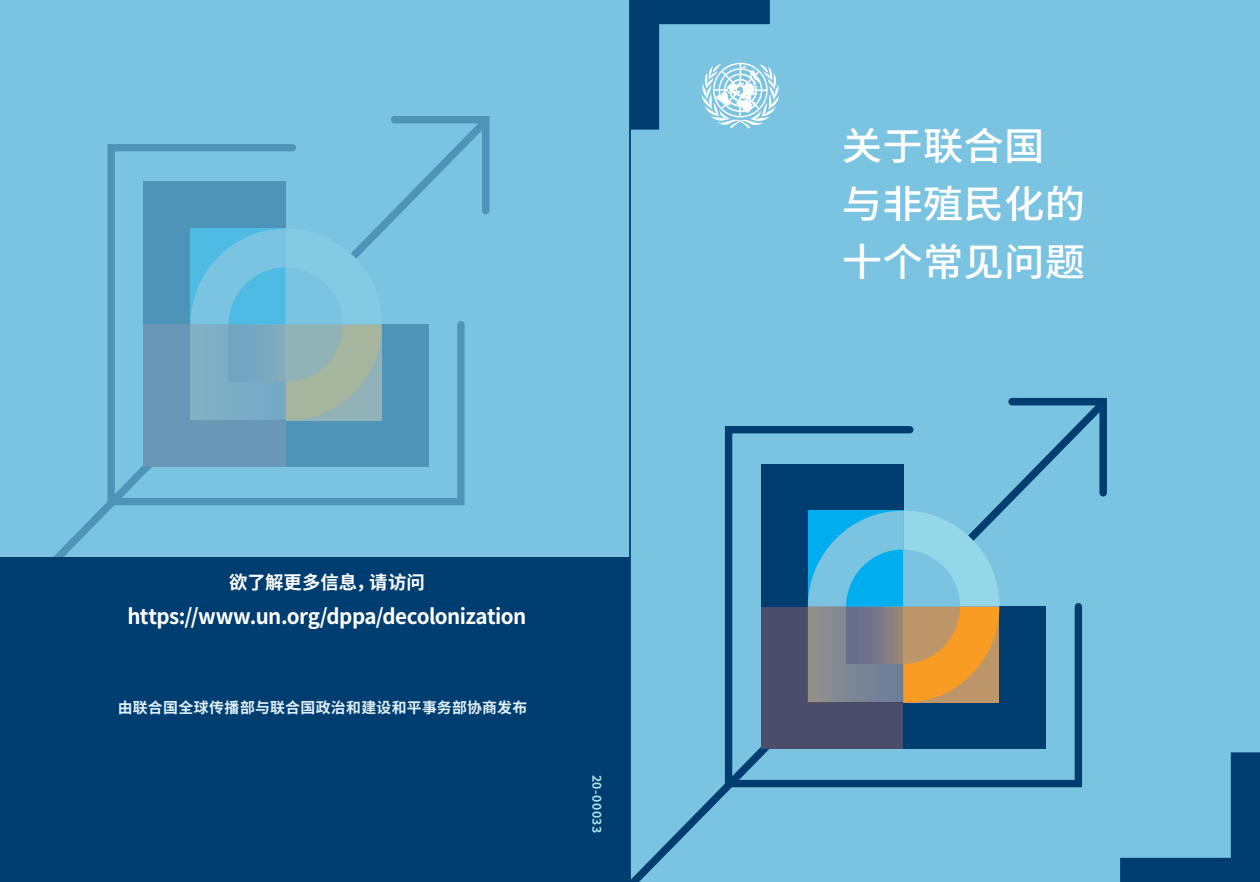
<style>
.page{position:relative;width:1260px;height:882px;background:#fff}
.page>*{position:absolute;margin:0;border:0;box-sizing:border-box;transform-origin:0 0}
.t1{font:500 38.5px/57.8px "Source Han Sans CN";letter-spacing:.005em;color:#fff;scale:1.05 1}
.body-larger{font:700 21px "Source Han Sans CN";letter-spacing:-.025em;color:#fff}
.body-larger-2{font:700 18.38px "Source Han Sans CN";color:#fff}
.body-larger-3{font:700 14.88px "Source Han Sans CN";letter-spacing:.02em;color:#e1f0f8}
.body-larger-4{font:700 12.25px "Source Han Sans CN";letter-spacing:.025em;color:#afe0ed}
</style>
<div class="page">
<div style="left:598px;top:0;width:662px;height:882px;background:#7ac3e1"></div>
<svg style="left:1120px;top:752px;width:140px;height:130px"></svg>
<svg style="left:631px;top:398px;width:476px;height:484px"></svg>
<svg style="left:721px;top:422px;width:365px;height:369px"></svg>
<svg style="left:808px;top:511px;width:191px;height:192px"></svg>
<div style="left:0;top:553px;width:630px;height:329px;background:#003d70"></div>
<svg style="left:631px;top:0;width:148px;height:130px"></svg>
<div style="left:0;top:0;width:630px;height:556px;background:#7ac3e1"></div>
<svg style="left:0;top:116px;width:490px;height:441px"></svg>
<svg style="left:104px;top:140px;width:364px;height:369px"></svg>
<svg style="left:190px;top:229px;width:192px;height:192px"></svg>
<hr style="left:629px;top:0;width:2px;height:882px;background:#003d70">
<p class="body-larger-2" style="left:229px;top:572px;width:197px">欲了解更多信息，请访问</p>
<p class="body-larger" style="left:127px;top:605px;width:401px">https://www.un.org/dppa/decolonization</p>
<p class="body-larger-3" style="left:118px;top:699px;width:411px">由联合国全球传播部与联合国政治和建设和平事务部协商发布</p>
<p class="body-larger-4" style="left:604px;top:775px;width:60px;rotate:90deg">20-00033</p>
<h1 class="t1" style="left:842px;top:118px;width:233px">关于联合国与非殖民化的十个常见问题</h1>
</div>
